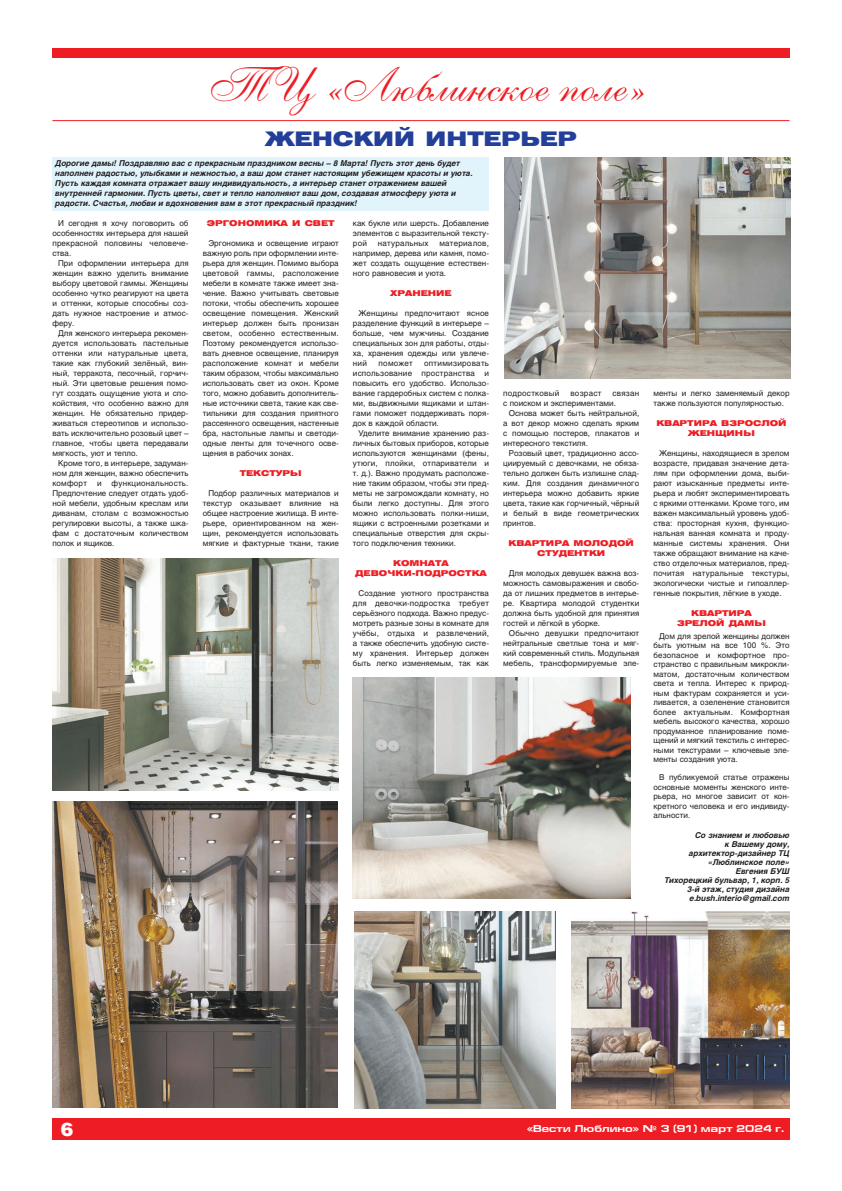
<style>
.page{position:relative;width:842px;height:1191px;background:#fff}
.page>*{position:absolute;margin:0;border:0;box-sizing:border-box;transform-origin:0 0}
.t1{font:49px "Anastasia Script C";color:#ee1d23}
.t2{font:20px "Helios Ext Black C";color:#223f99}
.t3{font:18.7px "Helios Black C";color:#fff}
.t4{font:700 10px "Europe Extended C";color:#fff}
.t5{font:8px/10px "Helios C";color:#231f20;text-align:justify}
.t6{font:italic 700 8px/9px "Helios C";color:#231f20}
.t7{font:8px/10px "Helios Ext Black C";color:#ee1d23;text-align:center}
.t8{font:8px "Helios C";letter-spacing:.03em;color:#231f20}
</style>
<div class="page">
<div style="left:52px;top:1118px;width:737px;height:22px;background:#ee1d23"></div>
<div style="left:52px;top:48px;width:737px;height:10px;background:#ee1d23"></div>
<div style="left:52px;top:157px;width:437px;height:54px;background:#e1f4fc"></div>
<hr style="left:52px;top:120px;width:737px;height:1px;background:#ee1d23">
<img style="left:52px;top:558px;width:287px;height:232px">
<img style="left:505px;top:157px;width:286px;height:221px">
<img style="left:353px;top:677px;width:278px;height:221px">
<img style="left:354px;top:911px;width:202px;height:197px">
<img style="left:52px;top:801px;width:286px;height:307px">
<img style="left:571px;top:911px;width:218px;height:197px">
<h1 class="t1" style="left:204px;top:55px;width:436px">ТЦ «Люблинское поле»</h1>
<h2 class="t2" style="left:265px;top:131px;width:313px">ЖЕНСКИЙ ИНТЕРЬЕР</h2>
<p class="t6" style="left:55px;top:159px;width:419px;line-height:10px">Дорогие дамы! Поздравляю вас с прекрасным праздником весны – 8 Марта! Пусть этот день будет наполнен радостью, улыбками и нежностью, а ваш дом станет настоящим убежищем красоты и уюта.<br>Пусть каждая комната отражает вашу индивидуальность, а интерьер станет отражением вашей внутренней гармонии. Пусть цветы, свет и тепло наполняют ваш дом, создавая атмосферу уюта и радости. Счастья, любви и вдохновения вам в этот прекрасный праздник!</p>
<p class="t5" style="left:52px;top:219px;width:138px;text-indent:6px">И сегодня я хочу поговорить об особенностях интерьера для нашей прекрасной половины человече&shy;ства.</p>
<p class="t5" style="left:52px;top:259px;width:138px;text-indent:6px">При оформлении интерьера для женщин важно уделить внимание выбору цветовой гаммы. Женщины особенно чутко реагируют на цвета и оттенки, которые способны соз&shy;дать нужное настроение и атмос&shy;феру.</p>
<p class="t5" style="left:52px;top:329px;width:138px;text-indent:6px">Для женского интерьера рекомен&shy;дуется использовать пастельные оттенки или натуральные цвета, такие как глубокий зелёный, вин&shy;ный, терракота, песочный, горчич&shy;ный. Эти цветовые решения помо&shy;гут создать ощущение уюта и спо&shy;койствия, что особенно важно для женщин. Не обязательно придер&shy;живаться стереотипов и использо&shy;вать исключительно розовый цвет – главное, чтобы цвета передавали мягкость, уют и тепло.</p>
<p class="t5" style="left:52px;top:459px;width:138px;text-indent:6px">Кроме того, в интерьере, задуман&shy;ном для женщин, важно обеспечить комфорт</p>
<p class="t7" style="left:207px;top:219px;width:129px">ЭРГОНОМИКА И СВЕТ</p>
<p class="t5" style="left:203px;top:239px;width:138px;text-indent:6px">Эргономика и освещение играют важную роль при оформлении инте&shy;рьера для женщин. Помимо выбора цветовой гаммы, расположение мебели в комнате также имеет зна&shy;чение. Важно учитывать световые потоки, чтобы обеспечить хорошее освещение помещения. Женский интерьер должен быть пронизан светом, особенно естественным.<br>Поэтому рекомендуется использо&shy;вать дневное освещение, планируя расположение комнат и мебели таким образом, чтобы максимально использовать свет из окон. Кроме того, можно добавить дополнитель&shy;ные источники света, такие как све&shy;тильники для создания приятного рассеянного освещения, настенные бра, настольные лампы и светоди&shy;одные ленты для точечного осве&shy;щения в рабочих зонах.</p>
<p class="t7" style="left:240px;top:469px;width:64px">ТЕКСТУРЫ</p>
<p class="t5" style="left:203px;top:489px;width:138px;text-indent:6px">Подбор различных материалов и текстур оказывает влияние на общее настроение жилища. В инте&shy;рьере, ориентированном на жен&shy;щин, рекомендуется использовать мягкие и фактурные ткани, такие</p>
<p class="t5" style="left:353px;top:219px;width:138px">как букле или шерсть. Добавление элементов с выразительной тексту&shy;рой</p>
<p class="t5" style="left:353px;top:239px;width:138px;text-indent:86px">материалов, например, дерева или камня, помо&shy;жет создать ощущение естествен&shy;ного равновесия и уюта.</p>
<p class="t7" style="left:390px;top:289px;width:63px">ХРАНЕНИЕ</p>
<p class="t5" style="left:353px;top:309px;width:138px;text-indent:6px">Женщины предпочитают ясное разделение функций в интерьере – больше, чем мужчины. Создание специальных зон для работы, отды&shy;ха, хранения одежды или увлече&shy;ний</p>
<p class="t8" style="left:378px;top:240px;width:52px">натуральных</p>
<p class="t5" style="left:353px;top:359px;width:138px;text-indent:71px">оптимизировать использование пространства и повысить его удобство. Использо&shy;вание гардеробных систем с полка&shy;ми, выдвижными ящиками и штан&shy;гами поможет поддерживать поря&shy;док в каждой области.</p>
<p class="t5" style="left:353px;top:429px;width:138px;text-indent:6px">Уделите внимание хранению раз&shy;личных бытовых приборов, которые используются женщинами (фены, утюги, плойки, отпариватели и т. д.). Важно продумать расположе&shy;ние таким образом, чтобы эти пред&shy;меты не загромождали комнату, но были легко доступны. Для этого можно использовать полки-ниши, ящики с встроенными розетками и специальные отверстия для скры&shy;того подключения техники.</p>
<p class="t7" style="left:355px;top:559px;width:133px">КОМНАТА<br>ДЕВОЧКИ-ПОДРОСТКА</p>
<p class="t5" style="left:353px;top:589px;width:138px;text-indent:6px">Создание уютного пространства для девочки-подростка требует серьёзного подхода. Важно предус&shy;мотреть разные зоны в комнате для учёбы, отдыха и развлечений, а также обеспечить удобную систе&shy;му хранения. Интерьер должен быть легко изменяемым, так как</p>
<p class="t8" style="left:379px;top:360px;width:36px">поможет</p>
<p class="t8" style="left:503px;top:390px;width:58px">подростковый</p>
<p class="t8" style="left:570px;top:390px;width:33px">возраст</p>
<p class="t5" style="left:503px;top:389px;width:138px;text-indent:109px">связан с поиском и экспериментами.</p>
<p class="t5" style="left:503px;top:409px;width:138px;text-indent:6px">Основа может быть нейтральной, а вот декор можно сделать ярким с помощью постеров, плакатов и интересного текстиля.</p>
<p class="t5" style="left:503px;top:449px;width:138px;text-indent:6px">Розовый цвет, традиционно ассо&shy;циируемый с девочками, не обяза&shy;тельно должен быть излишне слад&shy;ким. Для создания динамичного интерьера можно добавить яркие цвета, такие как горчичный, чёрный и белый в виде геометрических принтов.</p>
<p class="t7" style="left:509px;top:539px;width:127px">КВАРТИРА МОЛОДОЙ<br>СТУДЕНТКИ</p>
<p class="t5" style="left:503px;top:569px;width:138px;text-indent:6px">Для молодых девушек важна воз&shy;можность самовыражения и свобо&shy;да от лишних предметов в интерье&shy;ре. Квартира молодой студентки должна быть удобной для принятия гостей и лёгкой в уборке.</p>
<p class="t5" style="left:503px;top:629px;width:138px;text-indent:6px">Обычно девушки предпочитают нейтральные светлые тона и мяг&shy;кий современный стиль. Модульная мебель, трансформируемые эле-</p>
<p class="t5" style="left:52px;top:479px;width:138px;text-indent:59px">функциональность.<br>Предпочтение следует отдать удоб&shy;ной мебели, удобным креслам или диванам, столам с возможностью регулировки высоты, а также шка&shy;фам с достаточным количеством полок и ящиков.</p>
<p class="t5" style="left:97px;top:479px;width:6px">и</p>
<p class="t5" style="left:653px;top:389px;width:138px">менты и легко заменяемый декор также пользуются популярностью.</p>
<p class="t7" style="left:656px;top:419px;width:132px">КВАРТИРА ВЗРОСЛОЙ<br>ЖЕНЩИНЫ</p>
<p class="t5" style="left:653px;top:449px;width:138px;text-indent:6px">Женщины, находящиеся в зрелом возрасте, придавая значение дета&shy;лям при оформлении дома, выби&shy;рают изысканные предметы инте&shy;рьера и любят экспериментировать с яркими оттенками. Кроме того, им важен максимальный уровень удоб&shy;ства: просторная кухня, функцио&shy;нальная ванная комната и проду&shy;манные системы хранения. Они также обращают внимание на каче&shy;ство отделочных материалов, пред&shy;почитая натуральные текстуры, экологически чистые и гипоаллер&shy;генные покрытия, лёгкие в уходе.</p>
<p class="t7" style="left:677px;top:609px;width:90px">КВАРТИРА<br>ЗРЕЛОЙ ДАМЫ</p>
<p class="t5" style="left:653px;top:631px;width:138px;line-height:9.5px;text-indent:6px">Дом для зрелой женщины должен быть уютным на все 100 %. Это бе зопасное и комфортное про&shy;странство с правильным микрокли&shy;матом, достаточным количеством света и тепла. Интерес к природ&shy;ным фактурам сохраняется и уси&shy;ливается, а озеленение становится более актуальным. Комфортная мебель высокого качества, хорошо продуманное планирование поме&shy;щений и мягкий текстиль с интерес&shy;ными текстурами – ключевые эле&shy;менты создания уюта.</p>
<p class="t5" style="left:653px;top:773px;width:138px;line-height:9.5px;text-indent:6px">В публикуемой статье отражены основные моменты женского инте&shy;рьера, но многое зависит от кон&shy;кретного человека и его индивиду&shy;альности.</p>
<p class="t6" style="left:665px;top:831px;width:126px;text-align:right">Со знанием и любовью<br>к Вашему дому, архитектор-дизайнер ТЦ «Люблинское поле»<br>Евгения БУШ<br>Тихорецкий бульвар, 1, корп. 5<br>3-й этаж, студия дизайна e.bush.interio@gmail.com</p>
<h3 class="t3" style="left:61px;top:1122px;width:14px">6</h3>
<p class="t4" style="left:527px;top:1125px;width:259px">«Вести Люблино» № 3 (91) март 2024 г.</p>
</div>
